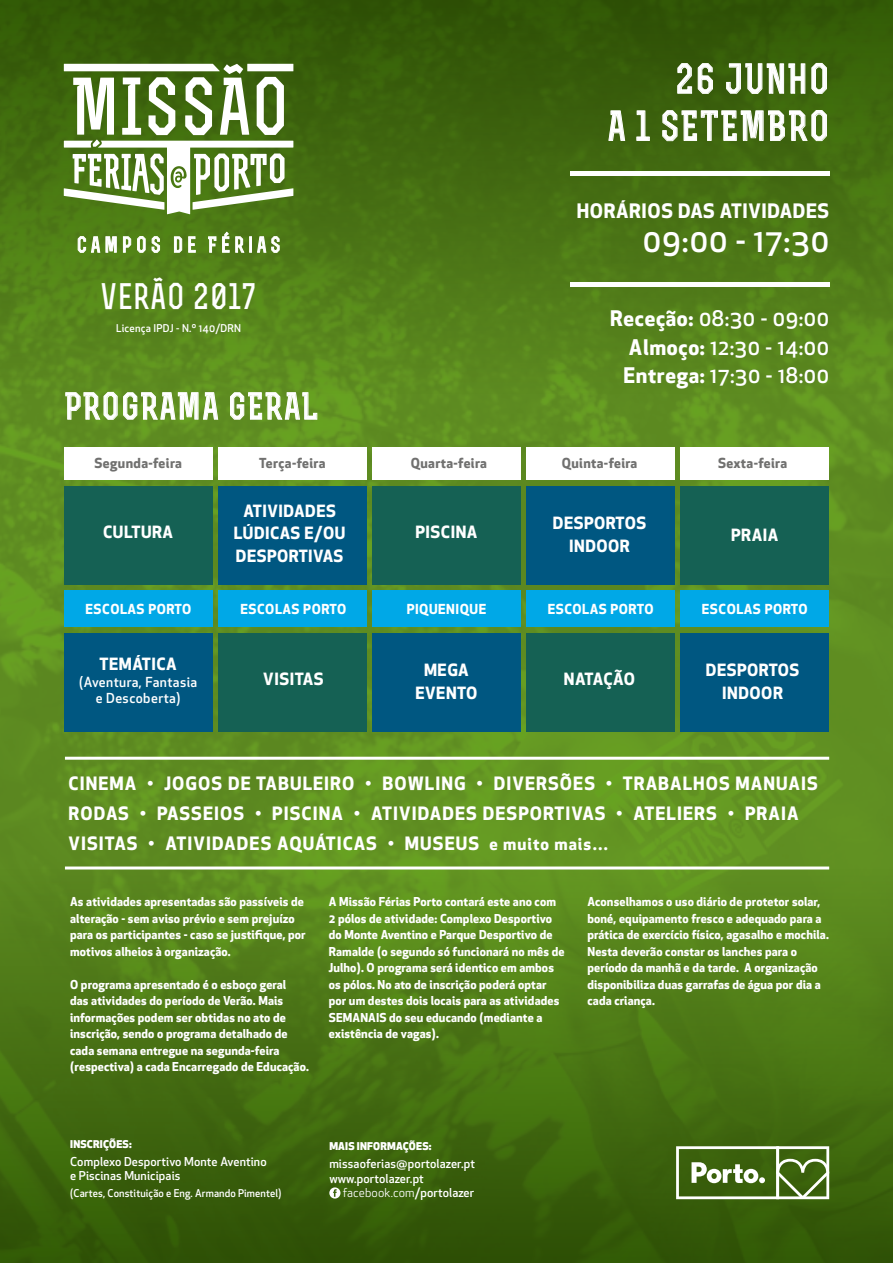
<style>
.page{position:relative;width:893px;height:1263px;background:#fff}
.page>*{position:absolute;margin:0;border:0;box-sizing:border-box;transform-origin:0 0}
.t1{font:700 39.3px/47.2px "Rex";letter-spacing:.04em;color:#fff;text-align:right}
.t2{font:700 35.4px "Rex";letter-spacing:.04em;color:#fff}
.t3{font:700 34.5px "Rex";letter-spacing:.03em;color:#fff}
.t4{font:500 31.5px "Apex New";letter-spacing:.03em;color:#fff}
.t5{font:500 21px/28.5px "Apex New";letter-spacing:.03em;color:#fff;text-align:justify}
.t6{font:700 19.5px "Apex New";letter-spacing:.03em;color:#fff}
.t7{font:700 18px/30px "Apex New";letter-spacing:.06em;color:#fff}
.t8{font:700 16.5px/22.5px "Apex New";letter-spacing:.03em;color:#fff;text-align:center}
.t9{font:700 16.5px "Apex New";letter-spacing:.01em;color:#fff}
.t10{font:700 13.5px "Apex New";letter-spacing:.03em;color:#70706f}
.t11{font:700 13.5px "Apex New";letter-spacing:.04em;color:#fff}
.t12{font:500 13.5px/16.2px "Apex New";letter-spacing:.03em;color:#fff;text-align:center}
.t13{font:700 12px/16.5px "Apex New";letter-spacing:.01em;color:#fff}
.t14{font:500 12px/14.4px "Apex New";letter-spacing:.01em;color:#fff}
.t15{font:12px "Apex New";letter-spacing:.01em;color:#fff}
.t16{font:500 10.5px "Apex New";letter-spacing:.01em;color:#fff}
.t17{font:800 10.5px "Apex New";letter-spacing:.02em;color:#fff}
.s1{font-weight:700}
.s2{font-size:16.5px}
.s3{font-weight:500}
</style>
<div class="page">
<img style="left:0;top:393px;width:893px;height:476px">
<div style="left:0;top:0;width:893px;height:393px;background:linear-gradient(to bottom,#2f5305,#609022)"></div>
<div style="left:0;top:869px;width:893px;height:394px;background:linear-gradient(to bottom,#619221,#2f5305)"></div>
<svg style="left:78px;top:236px;width:22px;height:17px"></svg>
<svg style="left:106px;top:236px;width:11px;height:19px"></svg>
<svg style="left:123px;top:236px;width:8px;height:17px"></svg>
<svg style="left:137px;top:236px;width:9px;height:17px"></svg>
<svg style="left:152px;top:236px;width:8px;height:17px"></svg>
<svg style="left:174px;top:236px;width:8px;height:17px"></svg>
<svg style="left:188px;top:236px;width:8px;height:17px"></svg>
<svg style="left:208px;top:236px;width:8px;height:17px"></svg>
<svg style="left:222px;top:232px;width:22px;height:21px"></svg>
<div style="left:249px;top:237px;width:3px;height:15px;background:#fff;border:1px solid #fff"></div>
<svg style="left:257px;top:236px;width:23px;height:17px"></svg>
<svg style="left:64px;top:64px;width:229px;height:150px"></svg>
<svg style="left:676px;top:1146px;width:153px;height:53px"></svg>
<svg style="left:65px;top:392px;width:153px;height:28px"></svg>
<svg style="left:230px;top:392px;width:87px;height:28px"></svg>
<svg style="left:677px;top:63px;width:15px;height:31px"></svg>
<svg style="left:698px;top:63px;width:15px;height:31px"></svg>
<svg style="left:726px;top:63px;width:79px;height:31px"></svg>
<svg style="left:811px;top:63px;width:16px;height:31px"></svg>
<svg style="left:608px;top:110px;width:17px;height:31px"></svg>
<svg style="left:636px;top:110px;width:14px;height:31px"></svg>
<svg style="left:662px;top:110px;width:165px;height:31px"></svg>
<hr style="left:570px;top:171px;width:259px;height:4px;background:#fff">
<hr style="left:570px;top:283px;width:259px;height:4px;background:#fff">
<div style="left:64px;top:447px;width:149px;height:33px;background:#fff"></div>
<div style="left:64px;top:486px;width:149px;height:99px;background:#156154"></div>
<div style="left:64px;top:633px;width:149px;height:99px;background:#005781"></div>
<div style="left:64px;top:591px;width:149px;height:36px;background:#00a8e7"></div>
<div style="left:218px;top:447px;width:149px;height:33px;background:#fff"></div>
<div style="left:218px;top:486px;width:149px;height:99px;background:#005781"></div>
<div style="left:218px;top:633px;width:149px;height:99px;background:#156154"></div>
<div style="left:218px;top:591px;width:149px;height:36px;background:#00a8e7"></div>
<div style="left:372px;top:447px;width:149px;height:33px;background:#fff"></div>
<div style="left:372px;top:486px;width:149px;height:99px;background:#156154"></div>
<div style="left:372px;top:633px;width:149px;height:99px;background:#005781"></div>
<div style="left:372px;top:591px;width:149px;height:36px;background:#00a8e7"></div>
<div style="left:526px;top:447px;width:149px;height:33px;background:#fff"></div>
<div style="left:526px;top:486px;width:149px;height:99px;background:#005781"></div>
<div style="left:526px;top:633px;width:149px;height:99px;background:#156154"></div>
<div style="left:526px;top:591px;width:149px;height:36px;background:#00a8e7"></div>
<div style="left:680px;top:447px;width:149px;height:33px;background:#fff"></div>
<div style="left:680px;top:486px;width:149px;height:99px;background:#156154"></div>
<div style="left:680px;top:633px;width:149px;height:99px;background:#005781"></div>
<div style="left:680px;top:591px;width:149px;height:36px;background:#00a8e7"></div>
<hr style="left:65px;top:757px;width:764px;height:3px;background:#fff">
<hr style="left:65px;top:866px;width:764px;height:3px;background:#fff">
<svg style="left:329px;top:1187px;width:11px;height:11px"></svg>
<h1 class="t1" style="left:608px;top:55px;width:223px">26 JUNHO<br>A 1 SETEMBRO</h1>
<h3 class="t3" style="left:101px;top:274px;width:157px">VERÃO 2017</h3>
<p class="t16" style="left:116px;top:321px;width:127px">Licença IPDJ - N.º 140/DRN</p>
<h2 class="t2" style="left:65px;top:384px;width:254px">PROGRAMA GERAL</h2>
<h3 class="t6" style="left:577px;top:196px;width:254px">HORÁRIOS DAS ATIVIDADES</h3>
<h3 class="t4" style="left:643px;top:220px;width:188px">09:00 - 17:30</h3>
<h3 class="t5" style="left:624px;top:304px;width:207px;text-indent:-13px"><span class="s1">Receção:</span> 08:30 - 09:00<br><span class="s1">Almoço:</span> 12:30 - 14:00<br><span class="s1">Entrega:</span> 17:30 - 18:00</h3>
<p class="t10" style="left:95px;top:453px;width:89px">Segunda-feira</p>
<p class="t10" style="left:259px;top:453px;width:68px">Terça-feira</p>
<p class="t10" style="left:411px;top:453px;width:78px">Quarta-feira</p>
<p class="t10" style="left:562px;top:453px;width:77px">Quinta-feira</p>
<p class="t10" style="left:718px;top:453px;width:70px">Sexta-feira</p>
<h3 class="t8" style="left:234px;top:499px;width:113px">ATIVIDADES<br>LÚDICAS E/OU<br>DESPORTIVAS</h3>
<h3 class="t8" style="left:103px;top:520px;width:71px">CULTURA</h3>
<h3 class="t8" style="left:416px;top:520px;width:63px">PISCINA</h3>
<h3 class="t8" style="left:553px;top:511px;width:95px">DESPORTOS<br>INDOOR</h3>
<h3 class="t8" style="left:731px;top:523px;width:49px">PRAIA</h3>
<p class="t11" style="left:86px;top:599px;width:107px">ESCOLAS PORTO</p>
<p class="t11" style="left:240px;top:599px;width:107px">ESCOLAS PORTO</p>
<p class="t11" style="left:407px;top:599px;width:81px">PIQUENIQUE</p>
<p class="t11" style="left:548px;top:599px;width:107px">ESCOLAS PORTO</p>
<p class="t11" style="left:702px;top:599px;width:107px">ESCOLAS PORTO</p>
<h3 class="t8" style="left:100px;top:652px;width:79px">TEMÁTICA</h3>
<p class="t12" style="left:79px;top:673px;width:120px">(Aventura, Fantasia e Descoberta)</p>
<h3 class="t8" style="left:263px;top:666px;width:62px">VISITAS</h3>
<h3 class="t8" style="left:415px;top:658px;width:64px">MEGA<br>EVENTO</h3>
<h3 class="t8" style="left:706px;top:658px;width:95px">DESPORTOS<br>INDOOR</h3>
<h3 class="t9" style="left:564px;top:667px;width:73px">NATAÇÃO</h3>
<h3 class="t7" style="left:69px;top:768px;width:751px">CINEMA • JOGOS DE TABULEIRO • BOWLING • DIVERSÕES • TRABALHOS MANUAIS<br>RODAS • PASSEIOS • PISCINA • ATIVIDADES DESPORTIVAS • ATELIERS • PRAIA<br>VISITAS • ATIVIDADES AQUÁTICAS • MUSEUS <span class="s2">e muito mais…</span></h3>
<p class="t13" style="left:70px;top:893px;width:237px">As atividades apresentadas são passíveis de alteração - sem aviso prévio e sem prejuízo para os participantes - caso se justifique, por motivos alheios à organização.</p>
<p class="t13" style="left:70px;top:976px;width:240px">O programa apresentado é o esboço geral<br>das atividades do período de Verão. Mais informações podem ser obtidas no ato de inscrição, sendo o programa detalhado de cada semana entregue na segunda-feira (respectiva) a cada Encarregado de Educação.</p>
<p class="t13" style="left:329px;top:893px;width:237px">A Missão Férias Porto contará este ano com 2 pólos de atividade: Complexo Desportivo do Monte Aventino e Parque Desportivo de Ramalde (o segundo só funcionará no mês de Julho). O programa será identico em ambos os pólos. No ato de inscrição poderá optar por um destes dois locais para as atividades SEMANAIS do seu educando (mediante a existência de vagas).</p>
<p class="t13" style="left:587px;top:893px;width:243px">Aconselhamos o uso diário de protetor solar, boné, equipamento fresco e adequado para a prática de exercício físico, agasalho e mochila.<br>Nesta deverão constar os lanches para o período da manhã e da tarde. A organização disponibiliza duas garrafas de água por dia a cada criança.</p>
<p class="t17" style="left:70px;top:1137px;width:63px">INSCRIÇÕES:</p>
<p class="t14" style="left:70px;top:1154px;width:198px">Complexo Desportivo Monte Aventino e Piscinas Municipais</p>
<p class="t16" style="left:70px;top:1186px;width:213px">(Cartes, Constituição e Eng. Armando Pimentel)</p>
<p class="t17" style="left:329px;top:1139px;width:104px">MAIS INFORMAÇÕES:</p>
<p class="t14" style="left:329px;top:1156px;width:147px">missaoferias@portolazer.pt www.portolazer.pt</p>
<p class="t15" style="left:343px;top:1185px;width:133px">facebook.com<span class="s3">/portolazer</span></p>
</div>
